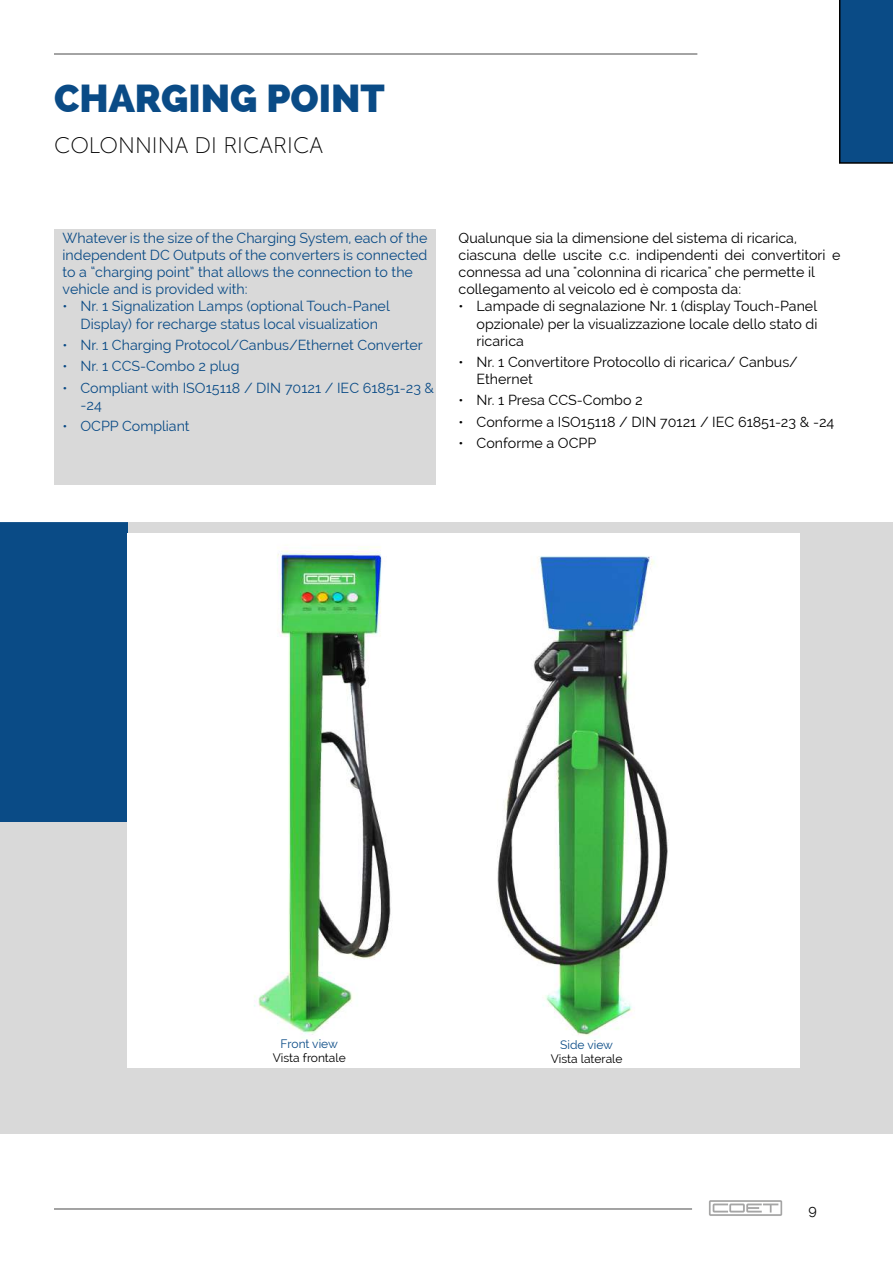
<style>
.page{position:relative;width:893px;height:1263px;background:#fff}
.page>*{position:absolute;margin:0;border:0;box-sizing:border-box;transform-origin:0 0}
.t1{font:800 39px "Raleway";color:#0a4b86}
.t2{font:22.5px "Museo Sans 100";color:#000}
.t3{font:14.25px/17.1px "Raleway";color:#000}
.t4{font:14.25px/17.1px "Raleway";color:#0a4b86}
.t5{font:12px "Raleway";color:#000}
.t6{font:12px "Raleway";color:#0a4b86}
</style>
<div class="page">
<div style="left:839px;top:0;width:54px;height:164px;background:#0a4b86"></div>
<hr style="left:54px;top:1208px;width:638px;height:2px;background:#868686">
<hr style="left:54px;top:53px;width:643px;height:2px;background:#868686">
<img style="left:709px;top:1200px;width:74px;height:16px">
<div style="left:54px;top:230px;width:382px;height:255px;background:#d9d9d9"></div>
<div style="left:0;top:522px;width:128px;height:300px;background:#0a4b86"></div>
<div style="left:128px;top:522px;width:765px;height:316px;background:#d9d9d9"></div>
<div style="left:0;top:822px;width:893px;height:311px;background:#d9d9d9"></div>
<div style="left:58px;top:531px;width:70px;height:279px;background:#0a4b86"></div>
<img style="left:128px;top:534px;width:671px;height:533px">
<h1 class="t1" style="left:54px;top:76px;width:332px">CHARGING POINT</h1>
<h2 class="t2" style="left:54px;top:133px;width:271px">COLONNINA DI RICARICA</h2>
<p class="t4" style="left:63px;top:229px;width:366px">Whatever is the size of the Charging System, each of the independent DC Outputs of the converters is connected to a “charging point” that allows the connection to the vehicle and is provided with:</p>
<p class="t4" style="left:63px;top:298px;width:329px;text-align:center">• Nr. 1 Signalization Lamps (optional Touch-Panel<br>Display) for recharge status local visualization</p>
<p class="t4" style="left:63px;top:336px;width:362px">• Nr. 1 Charging Protocol/Canbus/Ethernet Converter</p>
<p class="t4" style="left:63px;top:358px;width:178px">• Nr. 1 CCS-Combo 2 plug</p>
<p class="t4" style="left:81px;top:379px;width:355px;text-indent:-18px">• Compliant with ISO15118 / DIN 70121 / IEC 61851-23 &amp; -24</p>
<p class="t4" style="left:63px;top:417px;width:129px">• OCPP Compliant</p>
<p class="t3" style="left:459px;top:229px;width:383px">Qualunque sia la dimensione del sistema di ricarica, ciascuna delle uscite c.c. indipendenti dei convertitori e connessa ad una "colonnina di ricarica" che permette il collegamento al veicolo ed è composta da:</p>
<p class="t3" style="left:477px;top:298px;width:342px;text-align:justify;text-indent:-18px">• Lampade di segnalazione Nr. 1 (display Touch-Panel opzionale) per la visualizzazione locale dello stato di ricarica</p>
<p class="t3" style="left:477px;top:353px;width:323px;text-indent:-18px">• Nr. 1 Convertitore Protocollo di ricarica/ Canbus/<br>Ethernet</p>
<p class="t3" style="left:459px;top:392px;width:186px">• Nr. 1 Presa CCS-Combo 2</p>
<p class="t3" style="left:459px;top:413px;width:377px">• Conforme a ISO15118 / DIN 70121 / IEC 61851-23 &amp; -24</p>
<p class="t3" style="left:459px;top:435px;width:139px">• Conforme a OCPP</p>
<p class="t6" style="left:281px;top:1036px;width:59px">Front view</p>
<p class="t5" style="left:273px;top:1051px;width:75px">Vista frontale</p>
<p class="t6" style="left:560px;top:1037px;width:54px">Side view</p>
<p class="t5" style="left:551px;top:1052px;width:73px">Vista laterale</p>
<p class="t3" style="left:808px;top:1202px;width:10px">9</p>
</div>
